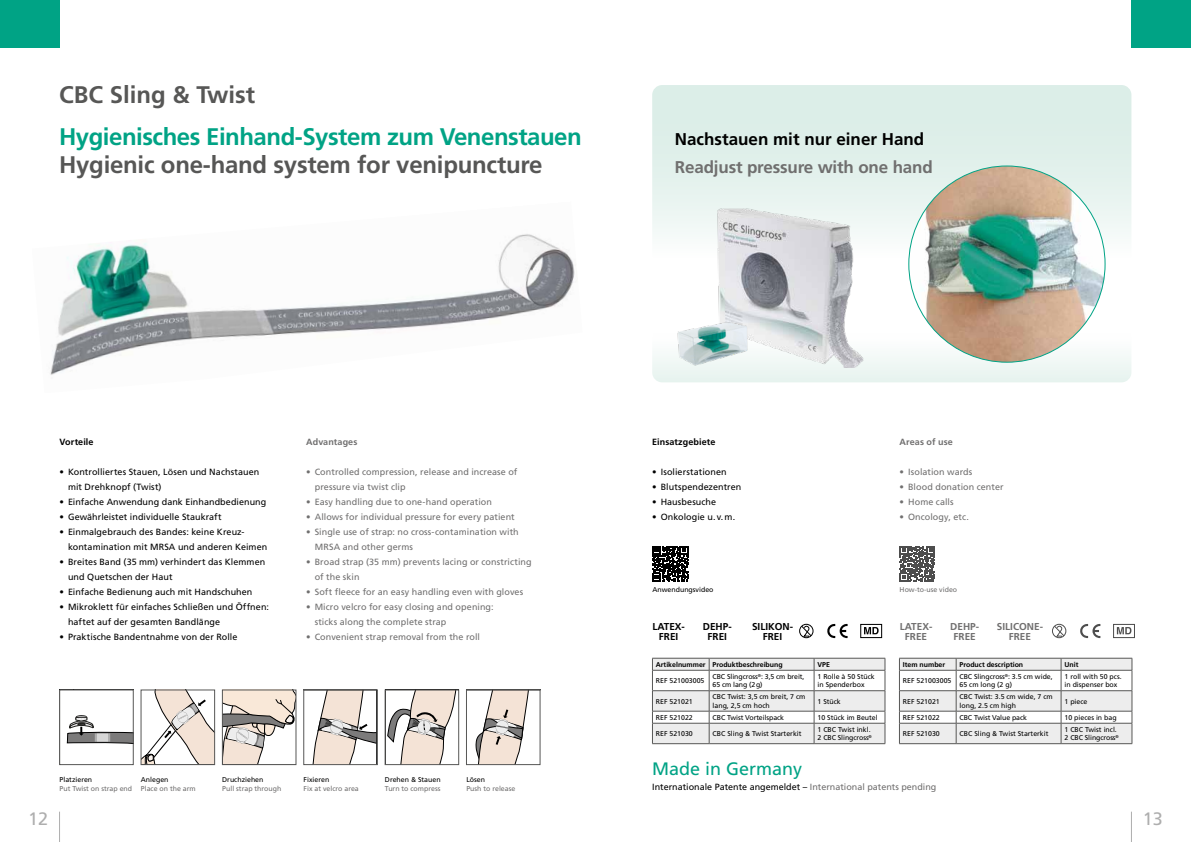
<style>
.page{position:relative;width:1191px;height:842px;background:#fff}
.page>*{position:absolute;margin:0;border:0;box-sizing:border-box;transform-origin:0 0}
.t1{font:700 24px "Frutiger LT Pro";letter-spacing:-.01em;color:#575756}
.t2{font:700 24px "Frutiger LT Pro";letter-spacing:-.02em;color:#00a385}
.t3{font:18px "Frutiger LT Pro";color:#00a385}
.t4{font:18px "Frutiger LT Pro";color:#aeaeae}
.t5{font:700 17px "Frutiger LT Pro";letter-spacing:-.01em;color:#706f6f}
.t6{font:700 17px "Frutiger LT Pro";color:#000}
.t7{font:700 10px/10px "Frutiger LT Pro";color:#706f6f;text-align:center}
.t8{font:700 10px/10px "Frutiger LT Pro";color:#000;text-align:center}
.t9{font:9px/15px "Frutiger LT Pro";letter-spacing:.005em;color:#000}
.t10{font:9px/15px "Frutiger LT Pro";letter-spacing:.005em;color:#706f6f}
.t11{font:700 9px "Frutiger LT Pro";letter-spacing:.01em;color:#000}
.t12{font:700 9px "Frutiger LT Pro";letter-spacing:.01em;color:#706f6f}
.t13{font:7px/8.4px "Frutiger LT Pro";color:#000}
.t14{font:7px "Frutiger LT Pro";color:#706f6f}
.t15{font:700 7px "Frutiger LT Pro";color:#000}
.s1{color:#706f6f}
</style>
<div class="page">
<hr style="left:1131px;top:812px;width:1px;height:30px;background:#aeaeae">
<hr style="left:59px;top:812px;width:1px;height:30px;background:#aeaeae">
<svg style="left:652px;top:85px;width:479px;height:297px;fill:#e2f1ec"></svg>
<div style="left:1131px;top:0;width:60px;height:48px;background:#00a385"></div>
<div style="left:0;top:0;width:60px;height:48px;background:#00a385"></div>
<img style="left:702px;top:196px;width:166px;height:172px">
<svg style="left:66px;top:715px;width:65px;height:29px"></svg>
<div style="left:60px;top:690px;width:73px;height:75px;border:1px solid #575756"></div>
<svg style="left:312px;top:692px;width:63px;height:71px"></svg>
<div style="left:304px;top:690px;width:73px;height:75px;border:1px solid #575756"></div>
<svg style="left:143px;top:692px;width:70px;height:71px"></svg>
<div style="left:141px;top:690px;width:74px;height:75px;border:1px solid #575756"></div>
<svg style="left:387px;top:692px;width:69px;height:71px"></svg>
<div style="left:385px;top:690px;width:74px;height:75px;border:1px solid #575756"></div>
<svg style="left:224px;top:692px;width:70px;height:71px"></svg>
<div style="left:222px;top:690px;width:74px;height:75px;border:1px solid #575756"></div>
<svg style="left:475px;top:692px;width:54px;height:71px"></svg>
<div style="left:466px;top:690px;width:74px;height:75px;border:1px solid #575756"></div>
<img style="left:50px;top:234px;width:525px;height:141px">
<img style="left:672px;top:318px;width:82px;height:51px">
<img style="left:908px;top:166px;width:197px;height:196px;border-radius:98px">
<svg style="left:652px;top:658px;width:233px;height:86px"></svg>
<hr style="left:814px;top:743px;width:71px;height:1px;background:#575756">
<svg style="left:899px;top:658px;width:233px;height:86px"></svg>
<hr style="left:1061px;top:743px;width:71px;height:1px;background:#575756">
<svg style="left:652px;top:546px;width:36px;height:35px"></svg>
<svg style="left:899px;top:546px;width:36px;height:35px"></svg>
<svg style="left:799px;top:623px;width:15px;height:15px"></svg>
<svg style="left:827px;top:624px;width:20px;height:14px"></svg>
<div style="left:860px;top:624px;width:22px;height:14px;border:1px solid #000"></div>
<svg style="left:864px;top:627px;width:14px;height:7px"></svg>
<svg style="left:1052px;top:623px;width:14px;height:15px"></svg>
<svg style="left:1080px;top:624px;width:20px;height:14px"></svg>
<svg style="left:1116px;top:627px;width:15px;height:7px"></svg>
<h1 class="t1" style="left:59px;top:81px;width:198px">CBC Sling &amp; Twist</h1>
<h1 class="t2" style="left:59px;top:123px;width:524px">Hygienisches Einhand-System zum Venenstauen</h1>
<h1 class="t1" style="left:59px;top:151px;width:485px">Hygienic one-hand system for venipuncture</h1>
<h3 class="t6" style="left:675px;top:129px;width:251px">Nachstauen mit nur einer Hand</h3>
<h3 class="t5" style="left:675px;top:157px;width:259px">Readjust pressure with one hand</h3>
<p class="t11" style="left:60px;top:437px;width:35px">Vorteile</p>
<p class="t9" style="left:68px;top:464px;width:193px;text-indent:-9px">• Kontrolliertes Stauen, Lösen und Nachstauen mit Drehknopf (Twist)</p>
<p class="t9" style="left:60px;top:494px;width:208px">• Einfache Anwendung dank Einhandbedienung</p>
<p class="t9" style="left:60px;top:509px;width:164px">• Gewährleistet individuelle Staukraft</p>
<p class="t9" style="left:68px;top:524px;width:201px;text-indent:-9px">• Einmalgebrauch des Bandes: keine Kreuz&shy;kontamination mit MRSA und anderen Keimen</p>
<p class="t9" style="left:68px;top:554px;width:199px;text-indent:-9px">• Breites Band (35 mm) verhindert das Klemmen und Quetschen der Haut</p>
<p class="t9" style="left:60px;top:584px;width:194px">• Einfache Bedienung auch mit Handschuhen</p>
<p class="t9" style="left:68px;top:599px;width:202px;text-indent:-9px">• Mikroklett für einfaches Schließen und Öffnen: haftet auf der gesamten Bandlänge</p>
<p class="t9" style="left:60px;top:629px;width:179px">• Praktische Bandentnahme von der Rolle</p>
<p class="t12" style="left:306px;top:437px;width:53px">Advantages</p>
<p class="t10" style="left:315px;top:464px;width:204px;text-indent:-9px">• Controlled compression, release and increase of pressure via twist clip</p>
<p class="t10" style="left:306px;top:494px;width:187px">• Easy handling due to one-hand operation</p>
<p class="t10" style="left:306px;top:509px;width:210px">• Allows for individual pressure for every patient</p>
<p class="t10" style="left:315px;top:524px;width:205px;text-indent:-9px">• Single use of strap: no cross-contamination with<br>MRSA and other germs</p>
<p class="t10" style="left:315px;top:554px;width:218px;text-indent:-9px">• Broad strap (35 mm) prevents lacing or constricting of the skin</p>
<p class="t10" style="left:306px;top:585px;width:218px">• Soft fleece for an easy handling even with gloves</p>
<p class="t10" style="left:315px;top:600px;width:180px;text-indent:-9px">• Micro velcro for easy closing and opening: sticks along the complete strap</p>
<p class="t10" style="left:306px;top:630px;width:175px">• Convenient strap removal from the roll</p>
<p class="t11" style="left:652px;top:437px;width:65px">Einsatzgebiete</p>
<p class="t9" style="left:652px;top:464px;width:76px">• Isolierstationen</p>
<p class="t9" style="left:652px;top:479px;width:91px">• Blutspendezentren</p>
<p class="t9" style="left:652px;top:494px;width:66px">• Hausbesuche</p>
<p class="t9" style="left:652px;top:509px;width:84px">• Onkologie u.v.m.</p>
<p class="t12" style="left:899px;top:437px;width:55px">Areas of use</p>
<p class="t10" style="left:899px;top:464px;width:74px">• Isolation wards</p>
<p class="t10" style="left:899px;top:479px;width:106px">• Blood donation center</p>
<p class="t10" style="left:899px;top:494px;width:56px">• Home calls</p>
<p class="t10" style="left:899px;top:509px;width:71px">• Oncology, etc.</p>
<p class="t13" style="left:652px;top:586px;width:63px">Anwendungsvideo</p>
<p class="t14" style="left:899px;top:586px;width:59px">How-to-use video</p>
<h3 class="t8" style="left:652px;top:621px;width:34px">LATEX-<br>FREI</h3>
<h3 class="t8" style="left:703px;top:621px;width:30px">DEHP-<br>FREI</h3>
<h3 class="t8" style="left:752px;top:621px;width:43px">SILIKON-<br>FREI</h3>
<h3 class="t7" style="left:899px;top:621px;width:34px">LATEX-<br>FREE</h3>
<h3 class="t7" style="left:950px;top:621px;width:30px">DEHP-<br>FREE</h3>
<h3 class="t7" style="left:997px;top:621px;width:48px">SILICONE-<br>FREE</h3>
<p class="t15" style="left:656px;top:660px;width:128px">Artikelnummer Produktbeschreibung</p>
<p class="t15" style="left:817px;top:660px;width:14px">VPE</p>
<p class="t13" style="left:656px;top:676px;width:50px">REF 521003005</p>
<p class="t13" style="left:712px;top:672px;width:93px">CBC Slingcross<sup>®</sup>: 3,5 cm breit,<br>65 cm lang (2g)</p>
<p class="t13" style="left:817px;top:672px;width:59px">1 Rolle à 50 Stück in Spenderbox</p>
<p class="t13" style="left:656px;top:697px;width:38px">REF 521021</p>
<p class="t13" style="left:712px;top:693px;width:94px">CBC Twist: 3,5 cm breit, 7 cm lang, 2,5 cm hoch</p>
<p class="t13" style="left:817px;top:697px;width:25px">1 Stück</p>
<p class="t13" style="left:656px;top:713px;width:38px">REF 521022</p>
<p class="t13" style="left:712px;top:713px;width:73px">CBC Twist Vorteilspack</p>
<p class="t13" style="left:817px;top:713px;width:62px">10 Stück im Beutel</p>
<p class="t13" style="left:656px;top:729px;width:38px">REF 521030</p>
<p class="t13" style="left:712px;top:729px;width:90px">CBC Sling &amp; Twist Starterkit</p>
<p class="t13" style="left:817px;top:725px;width:56px">1 CBC Twist inkl.<br>2 CBC Slingcross<sup>®</sup></p>
<p class="t15" style="left:903px;top:660px;width:44px">Item number</p>
<p class="t15" style="left:959px;top:660px;width:65px">Product description</p>
<p class="t15" style="left:1064px;top:660px;width:15px">Unit</p>
<p class="t13" style="left:903px;top:676px;width:50px">REF 521003005</p>
<p class="t13" style="left:959px;top:672px;width:95px">CBC Slingcross<sup>®</sup>: 3.5 cm wide,<br>65 cm long (2 g)</p>
<p class="t13" style="left:1064px;top:672px;width:59px">1 roll with 50 pcs. in dispenser box</p>
<p class="t13" style="left:903px;top:697px;width:38px">REF 521021</p>
<p class="t13" style="left:959px;top:693px;width:95px">CBC Twist: 3.5 cm wide, 7 cm long, 2.5 cm high</p>
<p class="t13" style="left:1064px;top:697px;width:24px">1 piece</p>
<p class="t13" style="left:903px;top:713px;width:38px">REF 521022</p>
<p class="t13" style="left:959px;top:713px;width:69px">CBC Twist Value pack</p>
<p class="t13" style="left:1064px;top:713px;width:54px">10 pieces in bag</p>
<p class="t13" style="left:903px;top:729px;width:38px">REF 521030</p>
<p class="t13" style="left:959px;top:729px;width:90px">CBC Sling &amp; Twist Starterkit</p>
<p class="t13" style="left:1064px;top:725px;width:56px">1 CBC Twist incl.<br>2 CBC Slingcross<sup>®</sup></p>
<p class="t13" style="left:60px;top:775px;width:34px">Platzieren</p>
<p class="t14" style="left:60px;top:784px;width:74px">Put Twist on strap end</p>
<p class="t13" style="left:141px;top:775px;width:29px">Anlegen</p>
<p class="t14" style="left:141px;top:784px;width:56px">Place on the arm</p>
<p class="t13" style="left:222px;top:775px;width:43px">Druchziehen</p>
<p class="t14" style="left:222px;top:784px;width:61px">Pull strap through</p>
<p class="t13" style="left:304px;top:775px;width:27px">Fixieren</p>
<p class="t14" style="left:304px;top:784px;width:57px">Fix at velcro area</p>
<p class="t13" style="left:385px;top:775px;width:57px">Drehen &amp; Stauen</p>
<p class="t14" style="left:385px;top:784px;width:57px">Turn to compress</p>
<p class="t13" style="left:466px;top:775px;width:20px">Lösen</p>
<p class="t14" style="left:466px;top:784px;width:51px">Push to release</p>
<h2 class="t3" style="left:652px;top:758px;width:152px">Made in Germany</h2>
<p class="t9" style="left:652px;top:779px;width:286px">Internationale Patente angemeldet – <span class="s1">International patents pending</span></p>
<h2 class="t4" style="left:28px;top:808px;width:22px">12</h2>
<h2 class="t4" style="left:1142px;top:808px;width:22px">13</h2>
</div>
